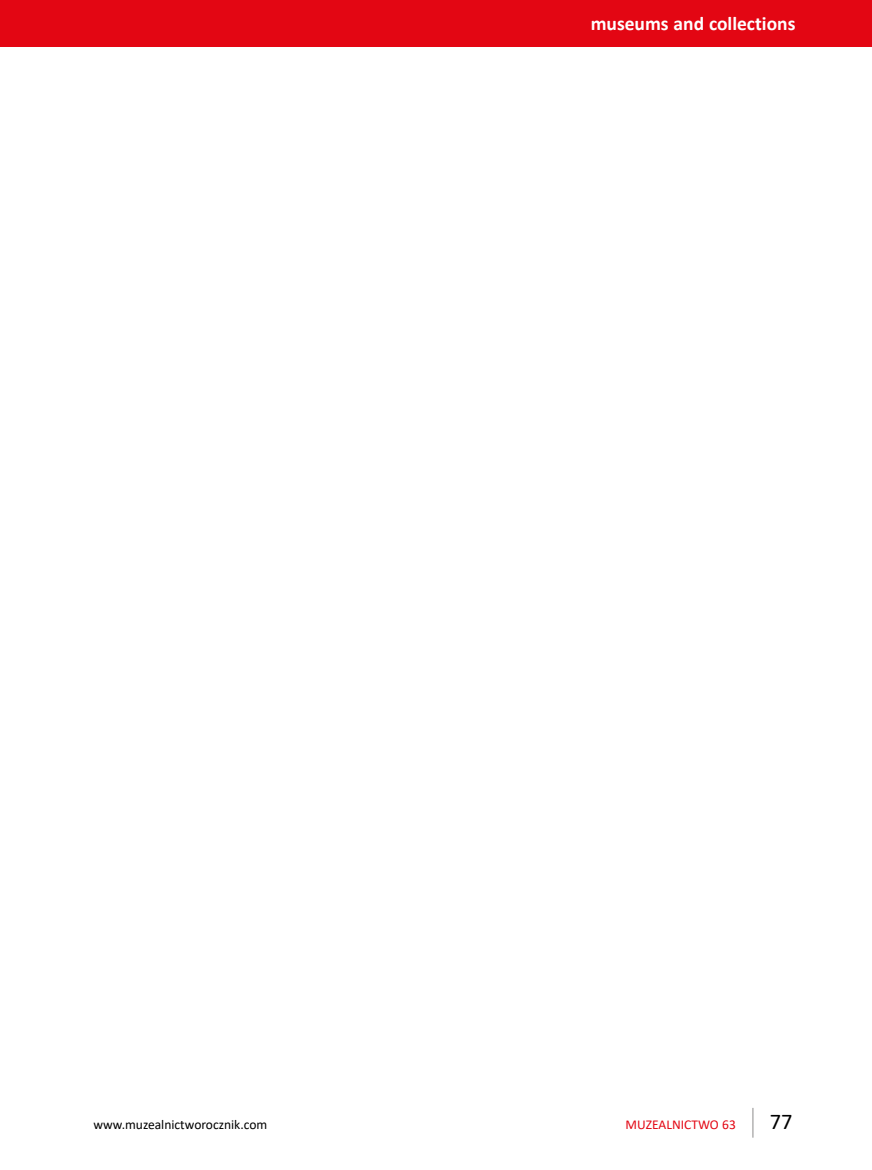
<style>
.page{position:relative;width:872px;height:1170px;background:#fff}
.page>*{position:absolute;margin:0;border:0;box-sizing:border-box;transform-origin:0 0}
.t1{font:22.5px "Calibri";color:#000}
.t2{font:700 19.5px "Calibri";color:#fff}
.t3{font:13.5px "Calibri";color:#000}
.t4{font:13.5px "Calibri";color:#e30613}
</style>
<div class="page">
<hr style="left:752px;top:1107px;width:1px;height:30px;background:#b3b2b2">
<div style="left:0;top:0;width:872px;height:47px;background:#e30613"></div>
<h2 class="t2" style="left:590px;top:10px;width:206px">museums and collections</h2>
<p class="t3" style="left:94px;top:1114px;width:175px">www.muzealnictworocznik.com</p>
<p class="t4" style="left:625px;top:1114px;width:112px">MUZEALNICTWO 63</p>
<h1 class="t1" style="left:770px;top:1105px;width:24px">77</h1>
</div>
